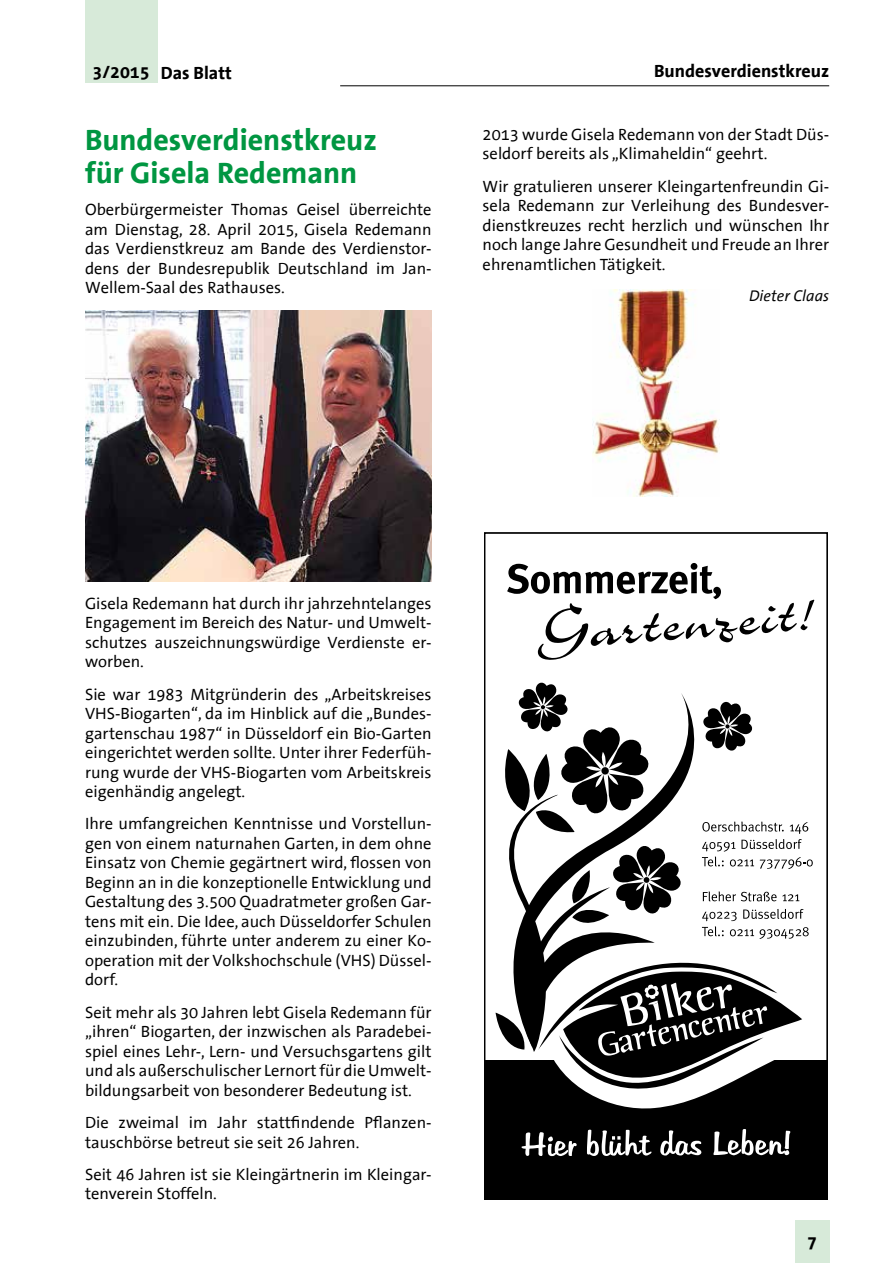
<style>
.page{position:relative;width:893px;height:1263px;background:#fff}
.page>*{position:absolute;margin:0;border:0;box-sizing:border-box;transform-origin:0 0}
.t1{font:700 30px/33px "The Sans Office";color:#009641}
.t2{font:700 18px "The Sans Office";color:#000}
.t3{font:16.5px/19.5px "The Sans Office";color:#000;text-align:justify}
.t4{font:italic 15.75px "The Sans Office";color:#000}
</style>
<div class="page">
<div style="left:85px;top:0;width:72px;height:83px;background:#d7ead9"></div>
<div style="left:795px;top:1220px;width:34px;height:43px;background:#d7ead9"></div>
<hr style="left:340px;top:85px;width:489px;height:1px;background:#000">
<img style="left:592px;top:289px;width:127px;height:207px">
<div style="left:485px;top:1060px;width:342px;height:139px;background:#000"></div>
<svg style="left:521px;top:1132px;width:56px;height:24px"></svg>
<svg style="left:587px;top:1130px;width:64px;height:26px"></svg>
<svg style="left:660px;top:1130px;width:41px;height:25px"></svg>
<svg style="left:713px;top:1129px;width:77px;height:26px"></svg>
<svg style="left:507px;top:563px;width:307px;height:97px"></svg>
<div style="left:485px;top:533px;width:342px;height:666px;border:2px solid #000"></div>
<svg style="left:486px;top:693px;width:2px;height:359px"></svg>
<svg style="left:495px;top:682px;width:318px;height:427px"></svg>
<img style="left:85px;top:310px;width:347px;height:271px">
<p class="t2" style="left:93px;top:63px;width:141px">3/2015 Das Blatt</p>
<h1 class="t1" style="left:85px;top:124px;width:293px">Bundesverdienstkreuz für Gisela Redemann</h1>
<p class="t3" style="left:85px;top:200px;width:348px">Oberbürgermeister Thomas Geisel überreichte am Dienstag, 28. April 2015, Gisela Redemann das Verdienstkreuz am Bande des Verdienstor&shy;dens der Bundesrepublik Deutschland im Jan-Wellem-Saal des Rathauses.</p>
<p class="t2" style="left:654px;top:61px;width:177px">Bundesverdienstkreuz</p>
<p class="t3" style="left:483px;top:125px;width:348px">2013 wurde Gisela Redemann von der Stadt Düs&shy;seldorf bereits als „Klimaheldin“ geehrt.</p>
<p class="t3" style="left:483px;top:177px;width:348px">Wir gratulieren unserer Kleingartenfreundin Gi&shy;sela Redemann zur Verleihung des Bundesver&shy;dienstkreuzes recht herzlich und wünschen Ihr noch lange Jahre Gesundheit und Freude an Ihrer ehrenamtlichen Tätigkeit.</p>
<p class="t4" style="left:749px;top:288px;width:82px">Dieter Claas</p>
<p class="t3" style="left:85px;top:594px;width:348px">Gisela Redemann hat durch ihr jahrzehntelanges Engagement im Bereich des Natur- und Umwelt&shy;schutzes auszeichnungswürdige Verdienste er&shy;worben.</p>
<p class="t3" style="left:85px;top:685px;width:348px">Sie war 1983 Mitgründerin des „Arbeitskreises VHS-Biogarten“, da im Hinblick auf die „Bundes&shy;gartenschau 1987“ in Düsseldorf ein Bio-Garten eingerichtet werden sollte. Unter ihrer Federfüh&shy;rung wurde der VHS-Biogarten vom Arbeitskreis eigenhändig angelegt.</p>
<p class="t3" style="left:85px;top:815px;width:348px">Ihre umfangreichen Kenntnisse und Vorstellun&shy;gen von einem naturnahen Garten, in dem ohne Einsatz von Chemie gegärtnert wird, flossen von Beginn an in die konzeptionelle Entwicklung und Gestaltung des 3.500 Quadratmeter großen Gar&shy;tens mit ein. Die Idee, auch Düsseldorfer Schulen einzubinden, führte unter anderem zu einer Ko&shy;operation mit der Volkshochschule (VHS) Düssel&shy;dorf.</p>
<p class="t3" style="left:85px;top:1003px;width:348px">Seit mehr als 30 Jahren lebt Gisela Redemann für „ihren“ Biogarten, der inzwischen als Paradebei&shy;spiel eines Lehr-, Lern- und Versuchsgartens gilt und als außerschulischer Lernort für die Umwelt&shy;bildungsarbeit von besonderer Bedeutung ist.</p>
<p class="t3" style="left:85px;top:1113px;width:348px">Die zweimal im Jahr stattfindende Pflanzen&shy;tauschbörse betreut sie seit 26 Jahren.</p>
<p class="t3" style="left:85px;top:1165px;width:348px">Seit 46 Jahren ist sie Kleingärtnerin im Kleingar&shy;tenverein Stoffeln.</p>
<p class="t2" style="left:807px;top:1233px;width:11px">7</p>
</div>
